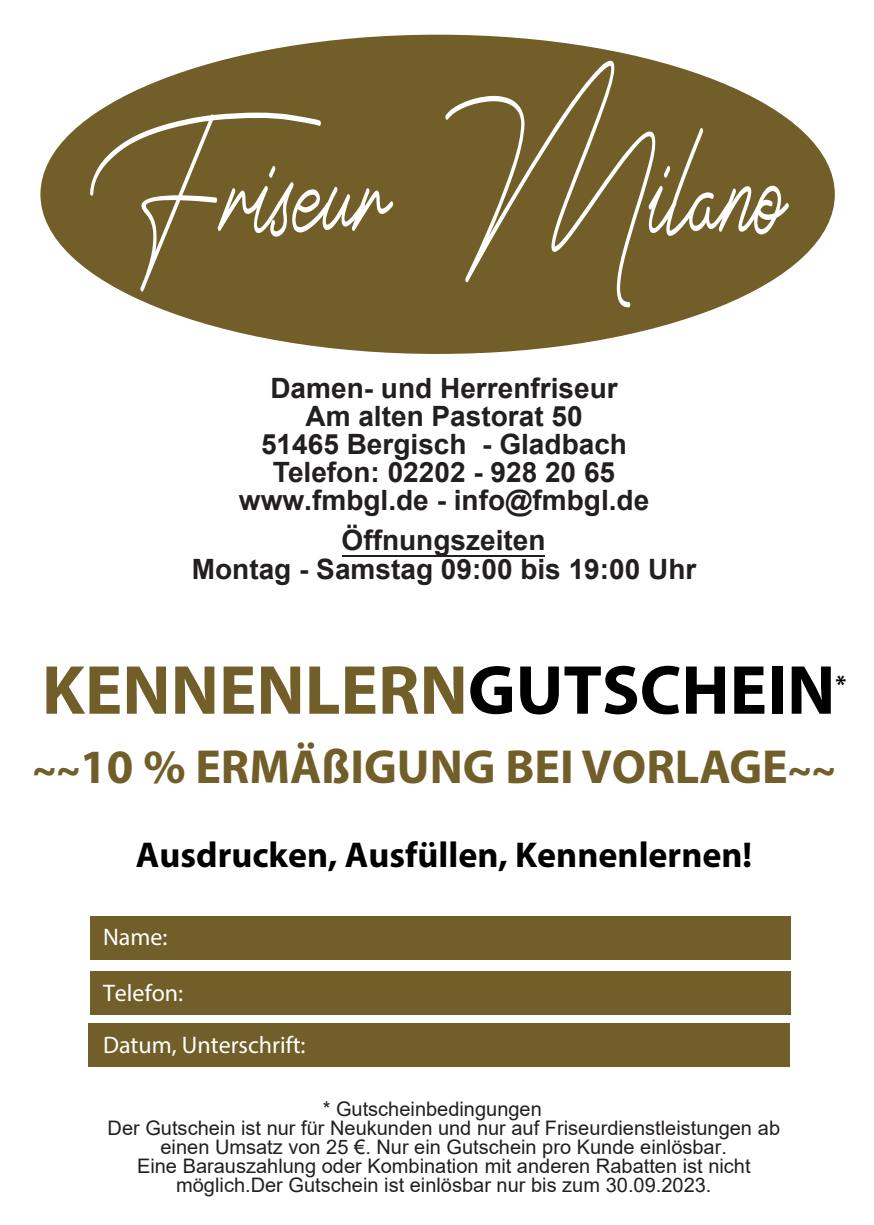
<style>
.page{position:relative;width:874px;height:1225px;background:#fff}
.page>*{position:absolute;margin:0;border:0;box-sizing:border-box;transform-origin:0 0}
.t1{font:700 70px "Myriad Pro";color:#715e28}
.t2{font:700 48px "Myriad Pro";color:#715e28}
.t3{font:700 36px "Myriad Pro";color:#000}
.t4{font:700 28px/28px "Arial";color:#231f20;text-align:center}
.t5{font:24px/52px "Myriad Pro";color:#fff}
.t6{font:700 24px "Myriad Pro";color:#000}
.t7{font:20px "Arial";color:#231f20}
.s1{color:#000}
.s2{font-size:40px}
</style>
<div class="page">
<div style="left:40px;top:35px;width:794px;height:319px;background:#715e28;border-radius:50%"></div>
<img style="left:90px;top:61px;width:566px;height:246px">
<div style="left:88px;top:1023px;width:701px;height:43px;background:#715e28"></div>
<div style="left:90px;top:916px;width:700px;height:43px;background:#715e28"></div>
<div style="left:90px;top:971px;width:700px;height:43px;background:#715e28"></div>
<hr style="left:342px;top:555px;width:202px;height:1px;background:#231f20">
<h3 class="t4" style="left:239px;top:375px;width:412px">Damen- und Herrenfriseur<br>Am alten Pastorat 50<br>51465 Bergisch - Gladbach<br>Telefon: 02202 - 928 20 65 www.fmbgl.de - info@fmbgl.de</h3>
<h3 class="t4" style="left:192px;top:526px;width:506px">Öffnungszeiten<br>Montag - Samstag 09:00 bis 19:00 Uhr</h3>
<h1 class="t1" style="left:42px;top:644px;width:794px">KENNENLERN<span class="s1">GUTSCHEIN</span></h1>
<p class="t6" style="left:835px;top:668px;width:12px">*</p>
<h2 class="t2" style="left:33px;top:735px;width:804px"><span class="s2">~~</span>10 % ERMÄßIGUNG BEI VORLAGE<span class="s2">~~</span></h2>
<h3 class="t3" style="left:136px;top:831px;width:617px">Ausdrucken, Ausfüllen, Kennenlernen!</h3>
<p class="t5" style="left:103px;top:910px;width:66px">Name:</p>
<p class="t5" style="left:103px;top:966px;width:204px">Telefon:<br>Datum, Unterschrift:</p>
<p class="t7" style="left:322px;top:1095px;width:221px">* Gutscheinbedingungen</p>
<p class="t7" style="left:107px;top:1114px;width:673px">Der Gutschein ist nur für Neukunden und nur auf Friseurdienstleistungen ab</p>
<p class="t7" style="left:160px;top:1133px;width:567px">einen Umsatz von 25 €. Nur ein Gutschein pro Kunde einlösbar.</p>
<p class="t7" style="left:137px;top:1152px;width:614px">Eine Barauszahlung oder Kombination mit anderen Rabatten ist nicht</p>
<p class="t7" style="left:176px;top:1171px;width:536px">möglich.Der Gutschein ist einlösbar nur bis zum 30.09.2023.</p>
</div>
